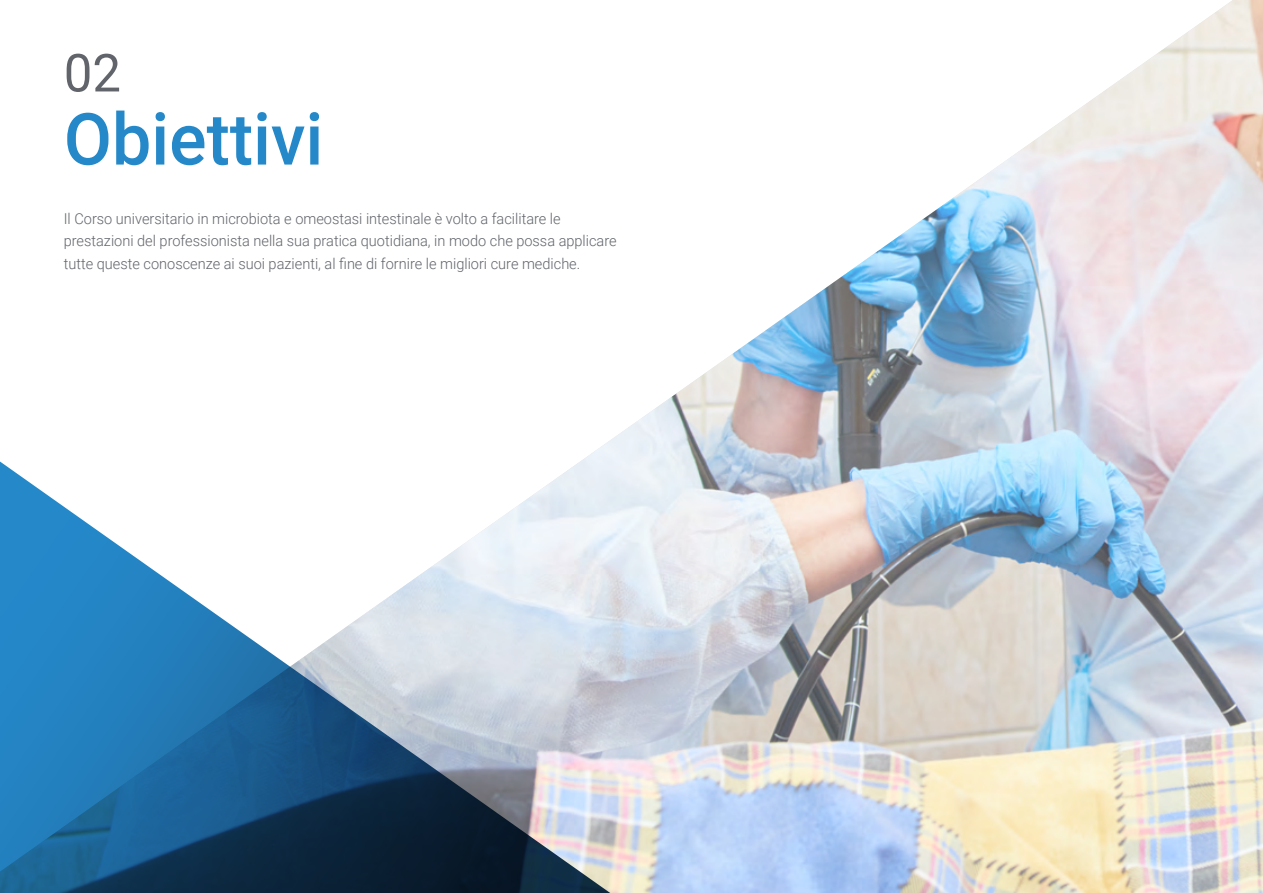
<style>
.page{position:relative;width:1263px;height:893px;background:#fff}
.page>*{position:absolute;margin:0;border:0;box-sizing:border-box;transform-origin:0 0}
.t1{font:500 72px "Roboto";color:#2488c9}
.t2{font:52.5px "Roboto";color:#61646a}
.t3{font:300 15px/22.5px "Roboto";color:#61646a}
</style>
<div class="page">
<img style="left:602px;top:0;width:661px;height:893px">
<svg style="left:0;top:446px;width:640px;height:447px"></svg>
<h2 class="t2" style="left:64px;top:36px;width:59px">02</h2>
<h1 class="t1" style="left:64px;top:89px;width:261px">Obiettivi</h1>
<p class="t3" style="left:64px;top:207px;width:554px">Il Corso universitario in microbiota e omeostasi intestinale è volto a facilitare le prestazioni del professionista nella sua pratica quotidiana, in modo che possa applicare tutte queste conoscenze ai suoi pazienti, al fine di fornire le migliori cure mediche.</p>
</div>
